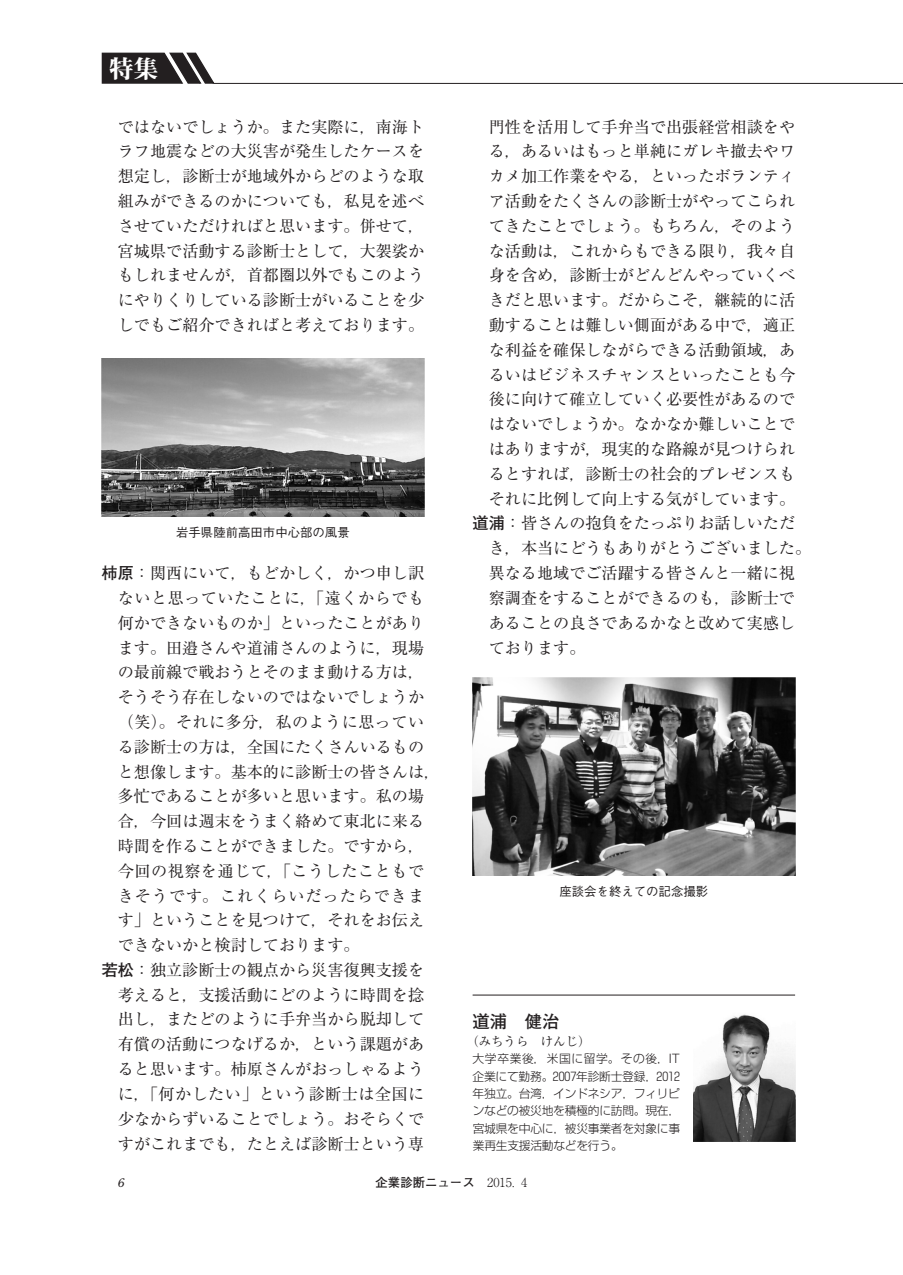
<style>
.page{position:relative;width:903px;height:1275px;background:#fff}
.page>*{position:absolute;margin:0;border:0;box-sizing:border-box;transform-origin:0 0}
.t1{font:24.85px "Midashi Min Pro MA31";color:#fff}
.t2{font:700 17.32px "Futo Go B101 Pro";color:#231f20}
.t3{font:16.1px/24.8px "Ryumin Pro";color:#231f20;text-align:justify}
.t4{font:16.1px "Ryumin Pro";letter-spacing:.03em;color:#231f20}
.t5{font:16.1px "Ryumin Pro";letter-spacing:.06em;color:#231f20}
.t6{font:500 12.42px "Gothic BBB Pro";color:#231f20}
.t7{font:700 12.42px "Futo Go B101 Pro";color:#231f20}
.t8{font:12.42px "Ryumin Pro";color:#231f20}
.t9{font:italic 12.42px "Century Old Style Std";color:#231f20}
.t10{font:300 11.72px/17.3px "Shin Go Pro";letter-spacing:-.025em;color:#231f20;text-align:justify}
.s1{font-family:"Futo Go B101 Pro";font-weight:700}
.s2{font-family:"Hankaku Num Sgl";font-weight:400}
.s3{font-family:"Ryumin Pro";font-weight:300}
</style>
<div class="page">
<svg style="left:101px;top:52px;width:115px;height:32px;background:#4d494a"></svg>
<hr style="left:213px;top:83px;width:690px;height:1px;background:#231f20">
<img style="left:102px;top:359px;width:322px;height:158px">
<img style="left:472px;top:677px;width:323px;height:198px">
<hr style="left:473px;top:995px;width:322px;height:1px;background:#231f20">
<img style="left:693px;top:1014px;width:102px;height:128px">
<h1 class="t1" style="left:109px;top:49px;width:51px">特集</h1>
<p class="t3" style="left:118px;top:113px;width:308px">ではないでしょうか。また実際に，南海トラフ地震などの大災害が発生したケースを想定し，診断士が地域外からどのような取組みができるのかについても，私見を述べさせていただければと思います。併せて，宮城県で活動する診断士として，大袈裟かもしれませんが，首都圏以外でもこのようにやりくりしている診断士がいることを少しでもご紹介できればと考えております。</p>
<p class="t6" style="left:176px;top:523px;width:175px">岩手県陸前高田市中心部の風景</p>
<p class="t3" style="left:102px;top:560px;width:324px"><span class="s1">柿原</span>：関西にいて，もどかしく，かつ申し訳</p>
<p class="t4" style="left:118px;top:585px;width:308px">ないと思っていたことに，「遠くからでも</p>
<p class="t3" style="left:118px;top:609px;width:308px">何かできないものか」といったことがあり</p>
<p class="t3" style="left:118px;top:634px;width:308px">ます。田邉さんや道浦さんのように，現場</p>
<p class="t3" style="left:118px;top:659px;width:308px">の最前線で戦おうとそのまま動ける方は，</p>
<p class="t3" style="left:118px;top:684px;width:308px">そうそう存在しないのではないでしょうか</p>
<p class="t4" style="left:118px;top:709px;width:308px">（笑）。それに多分，私のように思ってい</p>
<p class="t3" style="left:118px;top:733px;width:308px">る診断士の方は，全国にたくさんいるもの</p>
<p class="t3" style="left:118px;top:758px;width:324px">と想像します。基本的に診断士の皆さんは，</p>
<p class="t3" style="left:118px;top:783px;width:308px">多忙であることが多いと思います。私の場</p>
<p class="t3" style="left:118px;top:808px;width:308px">合，今回は週末をうまく絡めて東北に来る</p>
<p class="t3" style="left:118px;top:832px;width:308px">時間を作ることができました。ですから，</p>
<p class="t4" style="left:118px;top:858px;width:308px">今回の視察を通じて，「こうしたこともで</p>
<p class="t5" style="left:118px;top:883px;width:308px">きそうです。これくらいだったらできま</p>
<p class="t3" style="left:118px;top:907px;width:308px">す」ということを見つけて，それをお伝え</p>
<p class="t3" style="left:118px;top:931px;width:243px">できないかと検討しております。</p>
<p class="t3" style="left:102px;top:956px;width:324px"><span class="s1">若松</span>：独立診断士の観点から災害復興支援を</p>
<p class="t3" style="left:118px;top:981px;width:308px">考えると，支援活動にどのように時間を捻</p>
<p class="t3" style="left:118px;top:1006px;width:308px">出し，またどのように手弁当から脱却して</p>
<p class="t3" style="left:118px;top:1031px;width:308px">有償の活動につなげるか，という課題があ</p>
<p class="t3" style="left:118px;top:1056px;width:308px">ると思います。柿原さんがおっしゃるよう</p>
<p class="t4" style="left:118px;top:1081px;width:308px">に，「何かしたい」という診断士は全国に</p>
<p class="t3" style="left:118px;top:1105px;width:308px">少なからずいることでしょう。おそらくで</p>
<p class="t3" style="left:118px;top:1130px;width:308px">すがこれまでも，たとえば診断士という専</p>
<p class="t3" style="left:489px;top:113px;width:308px">門性を活用して手弁当で出張経営相談をや</p>
<p class="t3" style="left:489px;top:138px;width:308px">る，あるいはもっと単純にガレキ撤去やワ</p>
<p class="t3" style="left:489px;top:163px;width:308px">カメ加工作業をやる，といったボランティ</p>
<p class="t3" style="left:489px;top:187px;width:308px">ア活動をたくさんの診断士がやってこられ</p>
<p class="t3" style="left:489px;top:212px;width:308px">てきたことでしょう。もちろん，そのよう</p>
<p class="t3" style="left:489px;top:237px;width:308px">な活動は，これからもできる限り，我々自</p>
<p class="t3" style="left:489px;top:262px;width:308px">身を含め，診断士がどんどんやっていくべ</p>
<p class="t3" style="left:489px;top:287px;width:308px">きだと思います。だからこそ，継続的に活</p>
<p class="t3" style="left:489px;top:311px;width:308px">動することは難しい側面がある中で，適正</p>
<p class="t3" style="left:489px;top:336px;width:308px">な利益を確保しながらできる活動領域，あ</p>
<p class="t3" style="left:489px;top:361px;width:308px">るいはビジネスチャンスといったことも今</p>
<p class="t3" style="left:489px;top:386px;width:308px">後に向けて確立していく必要性があるので</p>
<p class="t3" style="left:489px;top:411px;width:308px">はないでしょうか。なかなか難しいことで</p>
<p class="t3" style="left:489px;top:435px;width:308px">はありますが，現実的な路線が見つけられ</p>
<p class="t3" style="left:489px;top:460px;width:308px">るとすれば，診断士の社会的プレゼンスも</p>
<p class="t3" style="left:489px;top:485px;width:308px">それに比例して向上する気がしています。</p>
<p class="t3" style="left:473px;top:510px;width:324px"><span class="s1">道浦</span>：皆さんの抱負をたっぷりお話しいただ</p>
<p class="t3" style="left:489px;top:535px;width:324px">き，本当にどうもありがとうございました。</p>
<p class="t3" style="left:489px;top:560px;width:308px">異なる地域でご活躍する皆さんと一緒に視</p>
<p class="t3" style="left:489px;top:584px;width:308px">察調査をすることができるのも，診断士で</p>
<p class="t3" style="left:489px;top:609px;width:308px">あることの良さであるかなと改めて実感し</p>
<p class="t3" style="left:489px;top:634px;width:98px">ております。</p>
<p class="t6" style="left:559px;top:881px;width:150px">座談会を終えての記念撮影</p>
<p class="t2" style="left:473px;top:1007px;width:88px">道浦 健治</p>
<p class="t8" style="left:466px;top:1031px;width:126px">（みちうら　けんじ）</p>
<p class="t10" style="left:473px;top:1049px;width:209px">大学卒業後，米国に留学。その後，IT企業にて勤務。<span class="s2">2007</span>年診断士登録，<span class="s2">2012</span>年独立。台湾，インドネシア，フィリピンなどの被災地を積極的に訪問。現在，宮城県を中心に，被災事業者を対象に事業再生支援活動などを行う。</p>
<p class="t9" style="left:118px;top:1174px;width:8px">6</p>
<p class="t7" style="left:375px;top:1173px;width:153px">企業診断ニュース　<span class="s3">2015．4</span></p>
</div>
